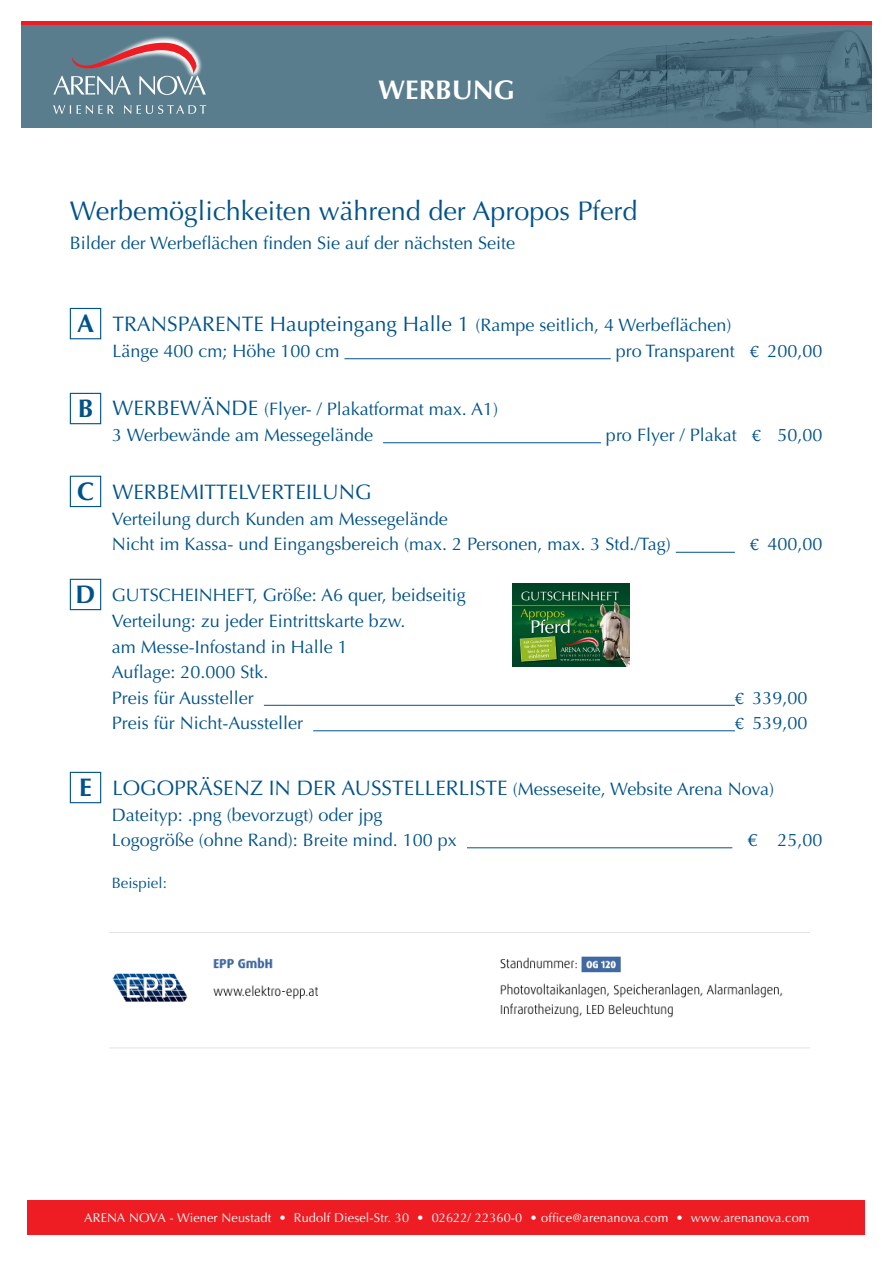
<style>
.page{position:relative;width:893px;height:1263px;background:#fff}
.page>*{position:absolute;margin:0;border:0;box-sizing:border-box;transform-origin:0 0}
.t1{font:27px "Optima";color:#00528a}
.t2{font:700 27px "Optima";color:#fff}
.t3{font:700 25.5px "Optima";color:#00528a}
.t4{font:21px "Optima";color:#00528a}
.t5{font:18px/25.5px "Optima";color:#00528a}
.t6{font:15px "Optima";color:#00528a}
.t7{font:12.75px "Optima";letter-spacing:.01em;color:#fff}
.s1{font-size:18px}
.s2{font-family:"Freight Text Pro"}
.s3{font-size:21px}
.s4{font-style:inherit}
</style>
<div class="page">
<hr style="left:344px;top:358px;width:267px;height:1px;background:#00528a">
<hr style="left:383px;top:442px;width:218px;height:1px;background:#00528a">
<hr style="left:676px;top:552px;width:59px;height:1px;background:#00528a">
<hr style="left:264px;top:705px;width:471px;height:1px;background:#00528a">
<hr style="left:313px;top:730px;width:422px;height:1px;background:#00528a">
<hr style="left:467px;top:847px;width:265px;height:1px;background:#00528a">
<div style="left:21px;top:21px;width:851px;height:107px;background:#597d8d"></div>
<hr style="left:21px;top:21px;width:851px;height:4px;background:#ee1d23">
<img style="left:666px;top:30px;width:206px;height:96px">
<img style="left:560px;top:45px;width:106px;height:76px">
<img style="left:136px;top:36px;width:51px;height:7px">
<svg style="left:53px;top:105px;width:18px;height:9px"></svg>
<svg style="left:77px;top:105px;width:37px;height:9px"></svg>
<svg style="left:124px;top:105px;width:7px;height:9px"></svg>
<svg style="left:137px;top:105px;width:69px;height:9px"></svg>
<svg style="left:53px;top:43px;width:153px;height:52px"></svg>
<div style="left:28px;top:1200px;width:837px;height:35px;background:#ee1d23"></div>
<img style="left:512px;top:583px;width:117px;height:83px">
<div style="left:70px;top:579px;width:31px;height:31px;border:1px solid #00528a"></div>
<div style="left:70px;top:772px;width:31px;height:31px;border:1px solid #00528a"></div>
<div style="left:70px;top:476px;width:31px;height:31px;border:1px solid #00528a"></div>
<div style="left:70px;top:393px;width:31px;height:31px;border:1px solid #00528a"></div>
<div style="left:70px;top:308px;width:31px;height:31px;border:1px solid #00528a"></div>
<img style="left:109px;top:932px;width:700px;height:117px">
<h1 class="t2" style="left:378px;top:74px;width:138px">WERBUNG</h1>
<h1 class="t1" style="left:70px;top:196px;width:569px">Werbemöglichkeiten während der Apropos Pferd</h1>
<p class="t5" style="left:70px;top:230px;width:447px">Bilder der Werbeflächen finden Sie auf der nächsten Seite</p>
<h2 class="t3" style="left:77px;top:308px;width:19px">A</h2>
<h2 class="t3" style="left:78px;top:393px;width:17px">B</h2>
<p class="t4" style="left:112px;top:312px;width:621px">TRANSPARENTE Haupteingang Halle 1 <span class="s1">(Rampe seitlich, 4 Werbeflächen)</span></p>
<p class="t5" style="left:112px;top:338px;width:229px">Länge 400 cm; Höhe 100 cm</p>
<p class="t5" style="left:616px;top:338px;width:208px">pro Transparent <span class="s2">€</span> 200,00</p>
<p class="t5" style="left:112px;top:397px;width:387px"><span class="s3">WERBEWÄNDE</span> (Flyer- / Plakatformat max. A1)<br>3 Werbewände am Messegelände</p>
<p class="t5" style="left:606px;top:422px;width:218px">pro Flyer / Plakat <span class="s2">€</span> 50,00</p>
<h2 class="t3" style="left:77px;top:476px;width:19px">C</h2>
<p class="t4" style="left:112px;top:480px;width:261px">WERBEMITTELVERTEILUNG</p>
<p class="t5" style="left:112px;top:506px;width:560px">Verteilung durch Kunden am Messegelände<br>Nicht im Kassa- und Eingangsbereich (max. 2 Personen, max. 3 Std./Tag)</p>
<p class="t5" style="left:750px;top:532px;width:74px"><span class="s2">€</span> 400,00</p>
<h2 class="t3" style="left:76px;top:579px;width:21px">D</h2>
<p class="t5" style="left:112px;top:583px;width:356px">GUTSCHEINHEFT, Größe: A6 quer, beidseitig<br>Verteilung: zu jeder Eintrittskarte bzw.<br>am Messe-Infostand in Halle 1<br>Auflage: 20.000 Stk.<br>Preis für Aussteller</p>
<p class="t5" style="left:735px;top:685px;width:74px"><span class="s2">€</span> <span class="s4">33</span>9,00</p>
<p class="t5" style="left:112px;top:710px;width:193px">Preis für Nicht-Aussteller</p>
<p class="t5" style="left:735px;top:710px;width:74px"><span class="s2">€</span> <span class="s4">53</span>9,00</p>
<h2 class="t3" style="left:79px;top:772px;width:14px">E</h2>
<p class="t4" style="left:112px;top:776px;width:663px">LOGOPRÄSENZ IN DER AUSSTELLERLISTE <span class="s1">(Messeseite, Website Arena Nova)</span></p>
<p class="t5" style="left:112px;top:802px;width:347px">Dateityp: .png (bevorzugt) oder jpg<br>Logogröße (ohne Rand): Breite mind. 100 px</p>
<p class="t5" style="left:747px;top:827px;width:77px">€ 25,00</p>
<p class="t6" style="left:112px;top:874px;width:57px">Beispiel:</p>
<p class="t7" style="left:84px;top:1210px;width:727px">ARENA NOVA - Wiener Neustadt • Rudolf Diesel-Str. 30 • 02622/ 22360-0 • office@arenanova.com • www.arenanova.com</p>
</div>
